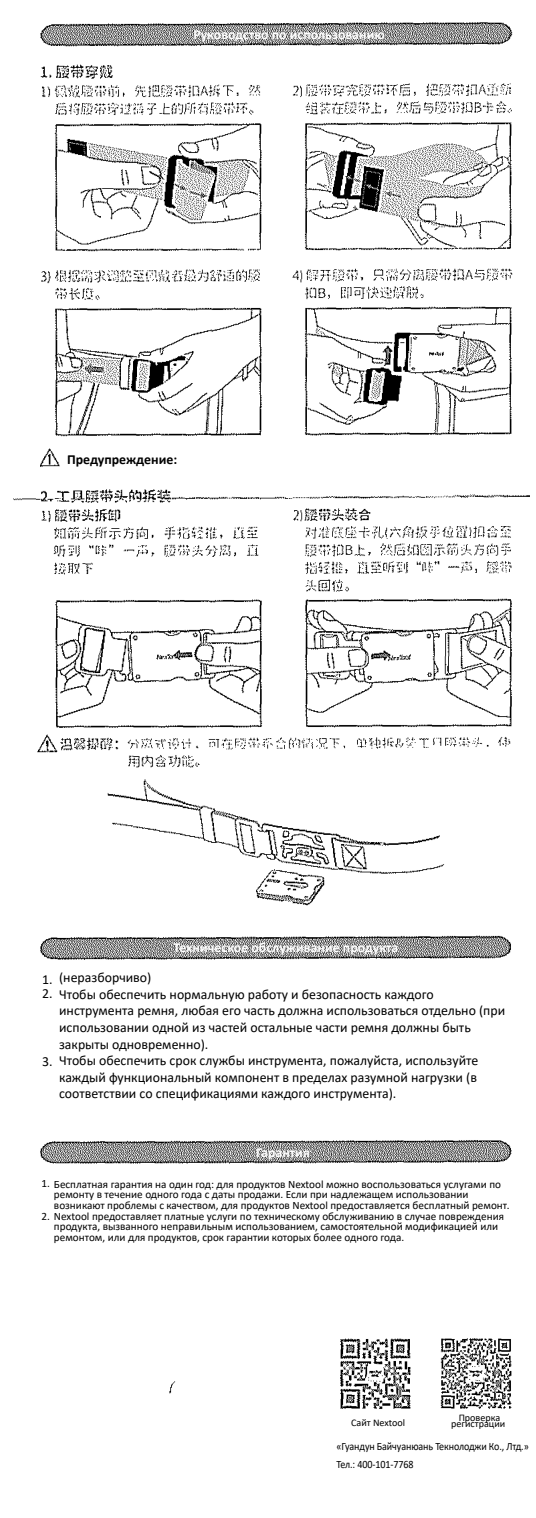
<style>
.page{position:relative;width:536px;height:1518px;background:#fff}
.page>*{position:absolute;margin:0;border:0;box-sizing:border-box;transform-origin:0 0}
.t1{font:13.95px/16.7px "Calibri";color:#000}
.t2{font:700 13.95px "Calibri";color:#fff}
.t3{font:700 13.95px "Calibri";color:#000}
.t4{font:11.25px/10.6px "Calibri";color:#000}
.t5{font:11.25px/18.7px "Calibri";color:#000;scale:.9 1}
.t6{font:10.12px "Calibri";color:#000}
</style>
<div class="page">
<img style="left:13px;top:22px;width:516px;height:1387px">
<p class="t2" style="left:193px;top:25px;width:193px">Руководство по использованию</p>
<p class="t3" style="left:67px;top:449px;width:112px">Предупреждение:</p>
<p class="t1" style="left:42px;top:971px;width:12px;line-height:14.4px">1.<br>2.</p>
<p class="t1" style="left:42px;top:1052px;width:12px">3.</p>
<p class="t2" style="left:174px;top:937px;width:226px">Техническое обслуживание продукта</p>
<p class="t1" style="left:59px;top:969px;width:447px">(неразборчиво)<br>Чтобы обеспечить нормальную работу и безопасность каждого инструмента ремня, любая его часть должна использоваться отдельно (при использовании одной из частей остальные части ремня должны быть закрыты одновременно).<br>Чтобы обеспечить срок службы инструмента, пожалуйста, используйте каждый функциональный компонент в пределах разумной нагрузки (в соответствии со спецификациями каждого инструмента).</p>
<p class="t2" style="left:256px;top:1143px;width:55px">Гарантия</p>
<p class="t4" style="left:54px;top:1178px;width:457px;text-indent:-13px">1. Бесплатная гарантия на один год: для продуктов Nextool можно воспользоваться услугами по ремонту в течение одного года с даты продажи. Если при надлежащем использовании возникают проблемы с качеством, для продуктов Nextool предоставляется бесплатный ремонт.</p>
<p class="t4" style="left:54px;top:1210px;width:451px;text-indent:-13px">2. Nextool предоставляет платные услуги по техническому обслуживанию в случае повреждения продукта, вызванного неправильным использованием, самостоятельной модификацией или ремонтом, или для продуктов, срок гарантии которых более одного года.</p>
<p class="t6" style="left:351px;top:1416px;width:56px">Сайт Nextool</p>
<p class="t6" style="left:458px;top:1411px;width:43px">Проверка</p>
<p class="t6" style="left:451px;top:1416px;width:56px">регистрации</p>
<p class="t5" style="left:336px;top:1436px;width:215px">«Гуандун Байчуанюань Текнолоджи Ко., Лтд.»<br>Тел.: 400-101-7768</p>
</div>
